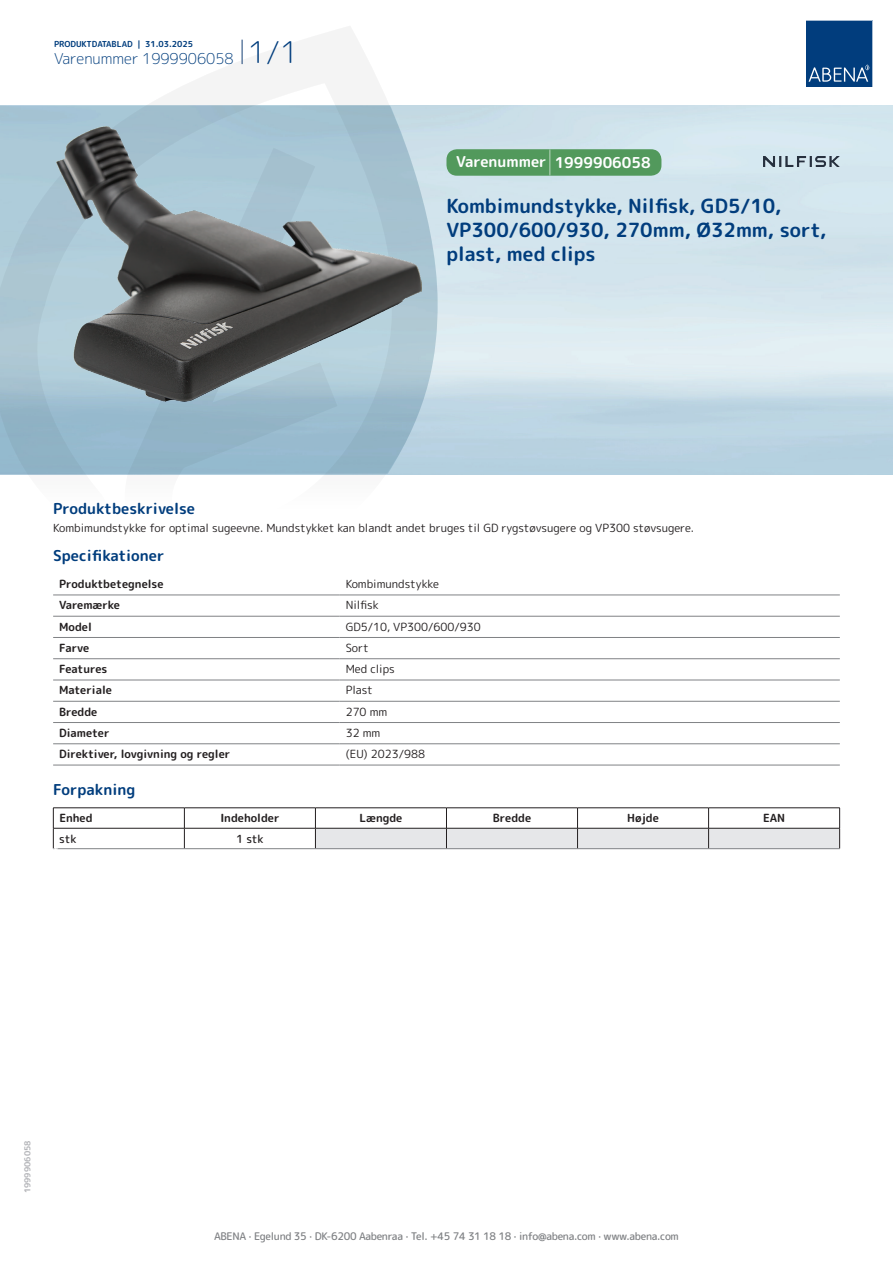
<style>
.page{position:relative;width:893px;height:1263px;background:#fff}
.page>*{position:absolute;margin:0;border:0;box-sizing:border-box;transform-origin:0 0}
.t1{font:700 19.5px/24px "Rounded Mplus 1 c";color:#013d7d}
.t2{font:700 15px "Rounded Mplus 1 c";color:#013d7d}
.t3{font:300 15px "Rounded Mplus 1 c";color:#013d7d}
.t4{font:700 15px "Rounded Mplus 1 c";color:#fff}
.t5{font:11.25px "Rounded Mplus 1 c";color:#231f20}
.t6{font:700 11.25px "Rounded Mplus 1 c";color:#231f20}
.t7{font:500 11.25px "Rounded Mplus 1 c";letter-spacing:-.01em;color:#231f20}
.t8{font:500 10.5px "Rounded Mplus 1 c";letter-spacing:-.03em;color:#808285}
.t9{font:700 10.5px "Rounded Mplus 1 c";color:#fff}
.t10{font:700 8.25px "Rounded Mplus 1 c";color:#013d7d}
.t11{font:700 8.25px "Rounded Mplus 1 c";color:#b2b3b7}
.s1{font-size:30px}
.s2{font-size:25.5px}
</style>
<div class="page">
<img style="left:439px;top:106px;width:454px;height:368px">
<svg style="left:0;top:26px;width:439px;height:569px"></svg>
<svg style="left:0;top:106px;width:438px;height:368px;background:#a1c0d0"></svg>
<svg style="left:242px;top:40px;width:1px;height:24px"></svg>
<svg style="left:806px;top:20px;width:67px;height:67px;background:#144b86"></svg>
<img style="left:57px;top:127px;width:364px;height:275px">
<hr style="left:53px;top:595px;width:287px;height:1px;background:#808285">
<hr style="left:340px;top:595px;width:500px;height:1px;background:#808285">
<hr style="left:53px;top:616px;width:287px;height:1px;background:#808285">
<hr style="left:340px;top:616px;width:500px;height:1px;background:#808285">
<hr style="left:53px;top:637px;width:287px;height:1px;background:#808285">
<hr style="left:340px;top:637px;width:500px;height:1px;background:#808285">
<hr style="left:53px;top:658px;width:287px;height:1px;background:#808285">
<hr style="left:340px;top:658px;width:500px;height:1px;background:#808285">
<hr style="left:53px;top:680px;width:287px;height:1px;background:#808285">
<hr style="left:340px;top:680px;width:500px;height:1px;background:#808285">
<hr style="left:53px;top:701px;width:287px;height:1px;background:#808285">
<hr style="left:340px;top:701px;width:500px;height:1px;background:#808285">
<hr style="left:53px;top:722px;width:287px;height:1px;background:#808285">
<hr style="left:340px;top:722px;width:500px;height:1px;background:#808285">
<hr style="left:53px;top:743px;width:287px;height:1px;background:#808285">
<hr style="left:340px;top:743px;width:500px;height:1px;background:#808285">
<hr style="left:53px;top:765px;width:287px;height:1px;background:#808285">
<hr style="left:340px;top:765px;width:500px;height:1px;background:#808285">
<hr style="left:53px;top:807px;width:131px;height:1px;background:#231f20">
<hr style="left:184px;top:807px;width:131px;height:1px;background:#231f20">
<hr style="left:315px;top:807px;width:131px;height:1px;background:#231f20">
<hr style="left:446px;top:807px;width:131px;height:1px;background:#231f20">
<hr style="left:577px;top:807px;width:132px;height:1px;background:#231f20">
<hr style="left:709px;top:807px;width:131px;height:1px;background:#231f20">
<hr style="left:53px;top:828px;width:131px;height:1px;background:#231f20">
<svg style="left:53px;top:808px;width:1px;height:40px"></svg>
<hr style="left:184px;top:828px;width:131px;height:1px;background:#231f20">
<svg style="left:184px;top:808px;width:1px;height:40px"></svg>
<svg style="left:315px;top:808px;width:525px;height:40px"></svg>
<hr style="left:53px;top:848px;width:131px;height:1px;background:#808285">
<hr style="left:184px;top:848px;width:131px;height:1px;background:#808285">
<hr style="left:315px;top:848px;width:131px;height:1px;background:#808285">
<hr style="left:446px;top:848px;width:131px;height:1px;background:#808285">
<hr style="left:577px;top:848px;width:132px;height:1px;background:#808285">
<hr style="left:709px;top:848px;width:131px;height:1px;background:#808285">
<div style="left:446px;top:149px;width:215px;height:27px;background:#52995c;border-radius:10px"></div>
<img style="left:763px;top:156px;width:77px;height:10px">
<p class="t10" style="left:54px;top:38px;width:141px">PRODUKTDATABLAD | 31.03.2025</p>
<h2 class="t3" style="left:54px;top:48px;width:246px">Varenummer 1999906058 <span class="s1">1/1</span></h2>
<h2 class="t4" style="left:456px;top:152px;width:196px">Varenummer <span class="s2">|</span> 1999906058</h2>
<h1 class="t1" style="left:446px;top:194px;width:382px">Kombimundstykke, Nilfisk, GD5/10,<br>VP300/600/930, 270mm, Ø32mm, sort, plast, med clips</h1>
<h2 class="t2" style="left:53px;top:498px;width:143px">Produktbeskrivelse</h2>
<p class="t5" style="left:53px;top:520px;width:642px">Kombimundstykke for optimal sugeevne. Mundstykket kan blandt andet bruges til GD rygstøvsugere og VP300 støvsugere.</p>
<h2 class="t2" style="left:53px;top:545px;width:113px">Specifikationer</h2>
<p class="t6" style="left:59px;top:576px;width:106px">Produktbetegnelse</p>
<p class="t5" style="left:346px;top:576px;width:95px">Kombimundstykke</p>
<p class="t6" style="left:59px;top:597px;width:62px">Varemærke</p>
<p class="t5" style="left:346px;top:597px;width:34px">Nilfisk</p>
<p class="t6" style="left:59px;top:618px;width:34px">Model</p>
<p class="t5" style="left:346px;top:618px;width:137px">GD5/10, VP300/600/930</p>
<p class="t6" style="left:59px;top:640px;width:32px">Farve</p>
<p class="t5" style="left:346px;top:640px;width:25px">Sort</p>
<p class="t6" style="left:59px;top:661px;width:50px">Features</p>
<p class="t5" style="left:346px;top:661px;width:51px">Med clips</p>
<p class="t6" style="left:59px;top:682px;width:54px">Materiale</p>
<p class="t5" style="left:346px;top:682px;width:29px">Plast</p>
<p class="t6" style="left:59px;top:704px;width:40px">Bredde</p>
<p class="t5" style="left:346px;top:704px;width:43px">270 mm</p>
<p class="t6" style="left:59px;top:725px;width:52px">Diameter</p>
<p class="t5" style="left:346px;top:725px;width:36px">32 mm</p>
<p class="t6" style="left:59px;top:746px;width:173px">Direktiver, lovgivning og regler</p>
<p class="t5" style="left:346px;top:746px;width:81px">(EU) 2023/988</p>
<h2 class="t2" style="left:53px;top:779px;width:84px">Forpakning</h2>
<p class="t6" style="left:59px;top:810px;width:35px">Enhed</p>
<p class="t6" style="left:220px;top:810px;width:61px">Indeholder</p>
<p class="t6" style="left:359px;top:810px;width:44px">Længde</p>
<p class="t6" style="left:493px;top:810px;width:40px">Bredde</p>
<p class="t6" style="left:627px;top:810px;width:33px">Højde</p>
<p class="t6" style="left:763px;top:810px;width:24px">EAN</p>
<p class="t7" style="left:59px;top:830px;width:19px">stk</p>
<p class="t7" style="left:236px;top:830px;width:29px">1 stk</p>
<p class="t9" style="left:53px;top:844px;width:7px">*</p>
<p class="t11" style="left:22px;top:1193px;width:54px;rotate:-90deg">1999906058</p>
<p class="t8" style="left:214px;top:1229px;width:466px">ABENA · Egelund 35 · DK-6200 Aabenraa · Tel. +45 74 31 18 18 · info@abena.com · www.abena.com</p>
</div>
